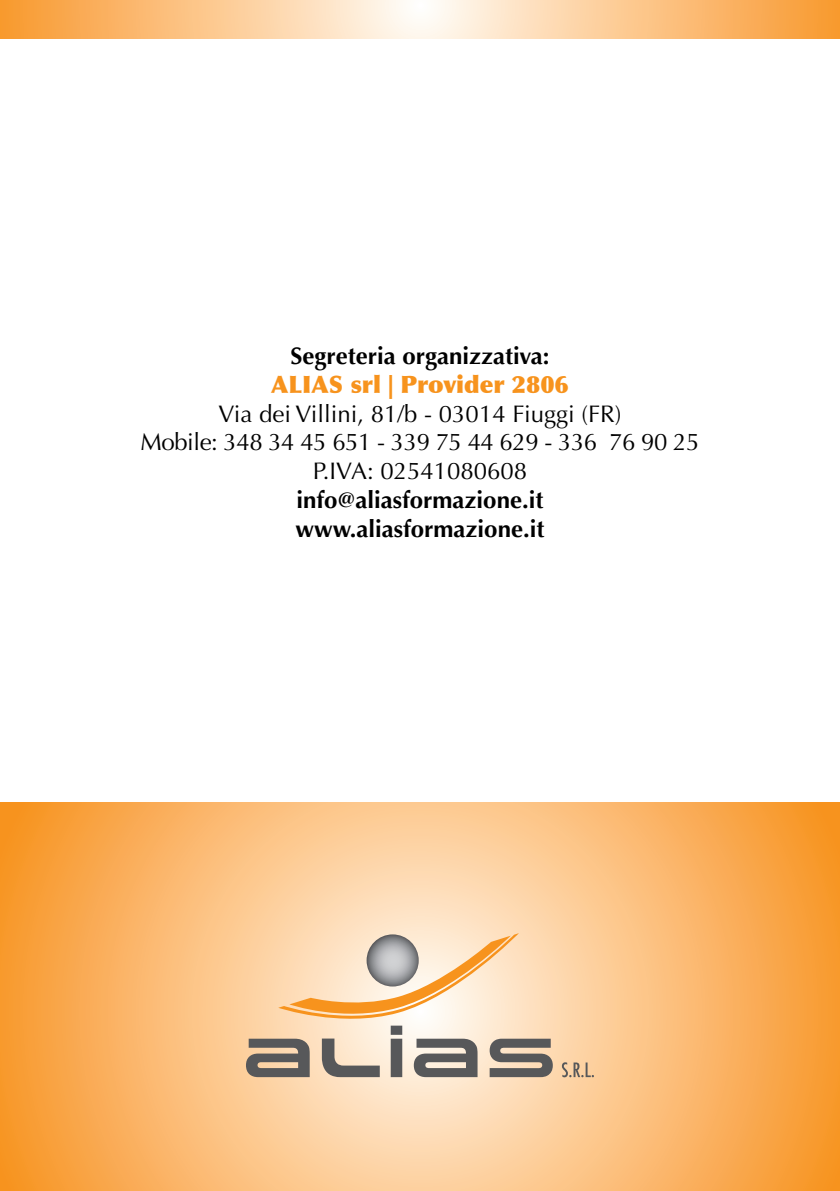
<style>
.page{position:relative;width:840px;height:1191px;background:#fff}
.page>*{position:absolute;margin:0;border:0;box-sizing:border-box;transform-origin:0 0}
.t1{font:24px/28.8px "Optima";color:#000;text-align:center}
.t2{font:700 24px/28.8px "Optima";color:#000}
.t3{font:900 24px "Optima";color:#f7931d}
</style>
<div class="page">
<svg style="left:0;top:0;width:839px;height:38px;background:#fcc991"></svg>
<svg style="left:0;top:802px;width:839px;height:389px;background:#fbbb74"></svg>
<svg style="left:561px;top:1062px;width:32px;height:15px"></svg>
<svg style="left:246px;top:933px;width:306px;height:144px;background:#dec6aa"></svg>
<p class="t2" style="left:290px;top:342px;width:261px">Segreteria organizzativa:</p>
<p class="t3" style="left:271px;top:370px;width:299px">ALIAS srl | Provider 2806</p>
<p class="t1" style="left:140px;top:399px;width:560px">Via dei Villini, 81/b - 03014 Fiuggi (FR)<br>Mobile: 348 34 45 651 - 339 75 44 629 - 336 76 90 25<br>P.IVA: 02541080608</p>
<p class="t2" style="left:295px;top:486px;width:250px">info@aliasformazione.it www.aliasformazione.it</p>
</div>
